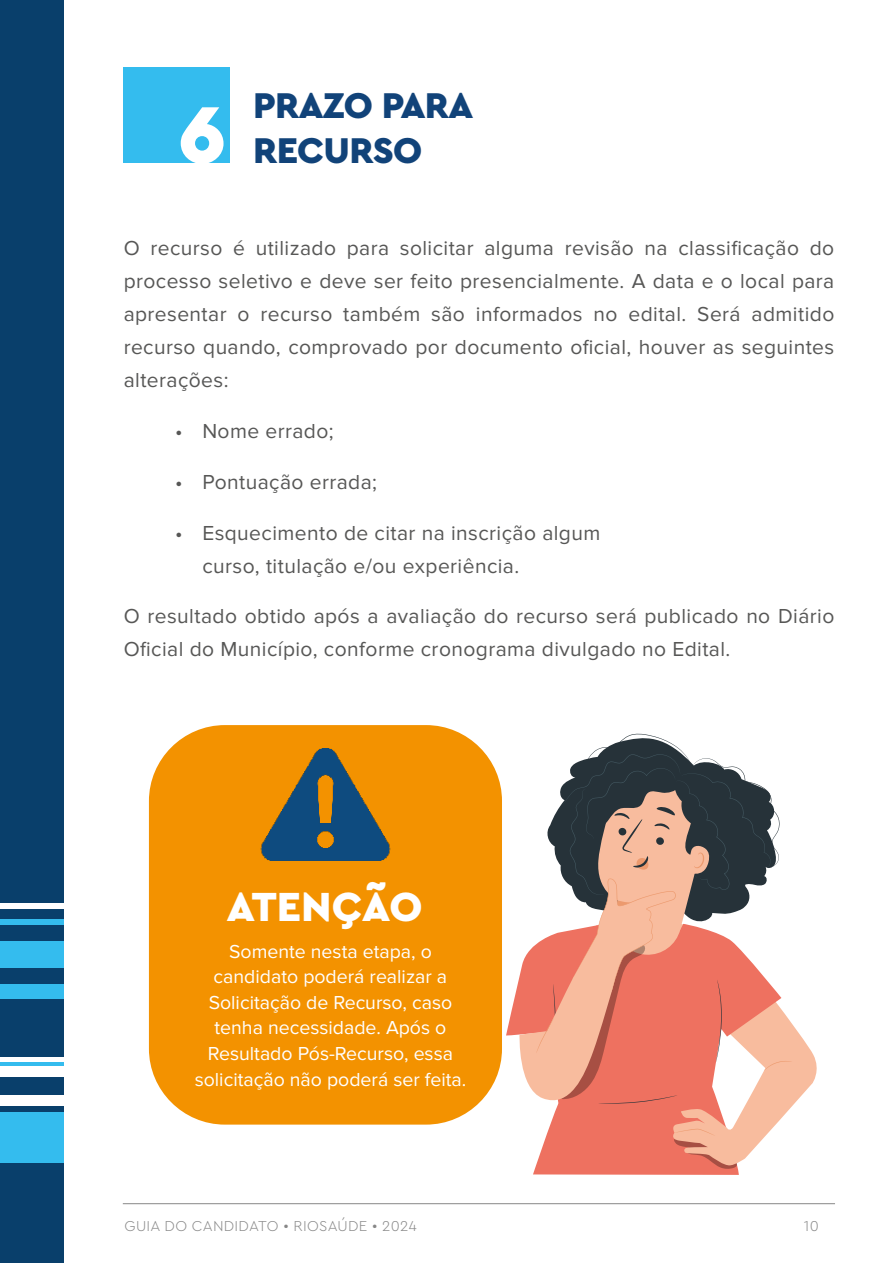
<style>
.page{position:relative;width:893px;height:1263px;background:#fff}
.page>*{position:absolute;margin:0;border:0;box-sizing:border-box;transform-origin:0 0}
.t1{font:900 84.3px "Cera Pro";color:#fff}
.t2{font:900 42.6px "Cera Pro";letter-spacing:-.005em;color:#fff}
.t3{font:900 37.5px "Cera Pro";letter-spacing:-.02em;color:#114379}
.t4{font:21px/33px "Proxima Nova";letter-spacing:.02em;color:#575756}
.t5{font:19.5px/25.5px "Proxima Nova";color:#fff;text-align:center}
.t6{font:300 15px "Cera Pro";letter-spacing:.02em;color:#878787}
</style>
<div class="page">
<div style="left:149px;top:725px;width:353px;height:399px;background:#f39200;border-radius:76px"></div>
<img style="left:260px;top:748px;width:131px;height:113px">
<svg style="left:533px;top:1169px;width:206px;height:6px"></svg>
<svg style="left:506px;top:733px;width:311px;height:436px"></svg>
<div style="left:123px;top:67px;width:106px;height:95px;background:#34bcee"></div>
<div style="left:0;top:0;width:63px;height:1056px;background:#093f6b"></div>
<div style="left:0;top:1162px;width:63px;height:101px;background:#093f6b"></div>
<div style="left:0;top:1106px;width:63px;height:23px;background:#093f6b"></div>
<div style="left:0;top:984px;width:63px;height:14px;background:#34bcee"></div>
<div style="left:0;top:941px;width:63px;height:26px;background:#34bcee"></div>
<div style="left:0;top:1077px;width:63px;height:17px;background:#093f6b"></div>
<div style="left:0;top:920px;width:63px;height:5px;background:#34bcee"></div>
<div style="left:0;top:904px;width:63px;height:5px;background:#fff"></div>
<hr style="left:0;top:1062px;width:63px;height:4px;background:#34bcee">
<div style="left:0;top:1112px;width:63px;height:50px;background:#34bcee"></div>
<hr style="left:123px;top:1203px;width:712px;height:1px;background:#878787">
<h1 class="t1" style="left:178px;top:79px;width:50px">6</h1>
<h3 class="t3" style="left:253px;top:80px;width:222px">PRAZO PARA</h3>
<h3 class="t3" style="left:253px;top:125px;width:171px">RECURSO</h3>
<p class="t4" style="left:124px;top:232px;width:712px;text-align:justify">O recurso é utilizado para solicitar alguma revisão na classificação do processo seletivo e deve ser feito presencialmente. A data e o local para apresentar o recurso também são informados no edital. Será admitido recurso quando, comprovado por documento oficial, houver as seguintes alterações:</p>
<p class="t4" style="left:175px;top:415px;width:160px">• Nome errado;</p>
<p class="t4" style="left:175px;top:466px;width:203px">• Pontuação errada;</p>
<p class="t4" style="left:202px;top:516px;width:400px;text-indent:-27px">• Esquecimento de citar na inscrição algum curso, titulação e/ou experiência.</p>
<p class="t4" style="left:124px;top:600px;width:712px">O resultado obtido após a avaliação do recurso será publicado no Diário<br>Oficial do Município, conforme cronograma divulgado no Edital.</p>
<h2 class="t2" style="left:227px;top:878px;width:197px">ATENÇÃO</h2>
<p class="t5" style="left:195px;top:939px;width:273px">Somente nesta etapa, o candidato poderá realizar a<br>Solicitação de Recurso, caso tenha necessidade. Após o<br>Resultado Pós-Recurso, essa solicitação não poderá ser feita.</p>
<p class="t6" style="left:125px;top:1216px;width:294px">GUIA DO CANDIDATO RIOSAÚDE 2024</p>
<p class="t6" style="left:804px;top:1216px;width:16px">10</p>
</div>
